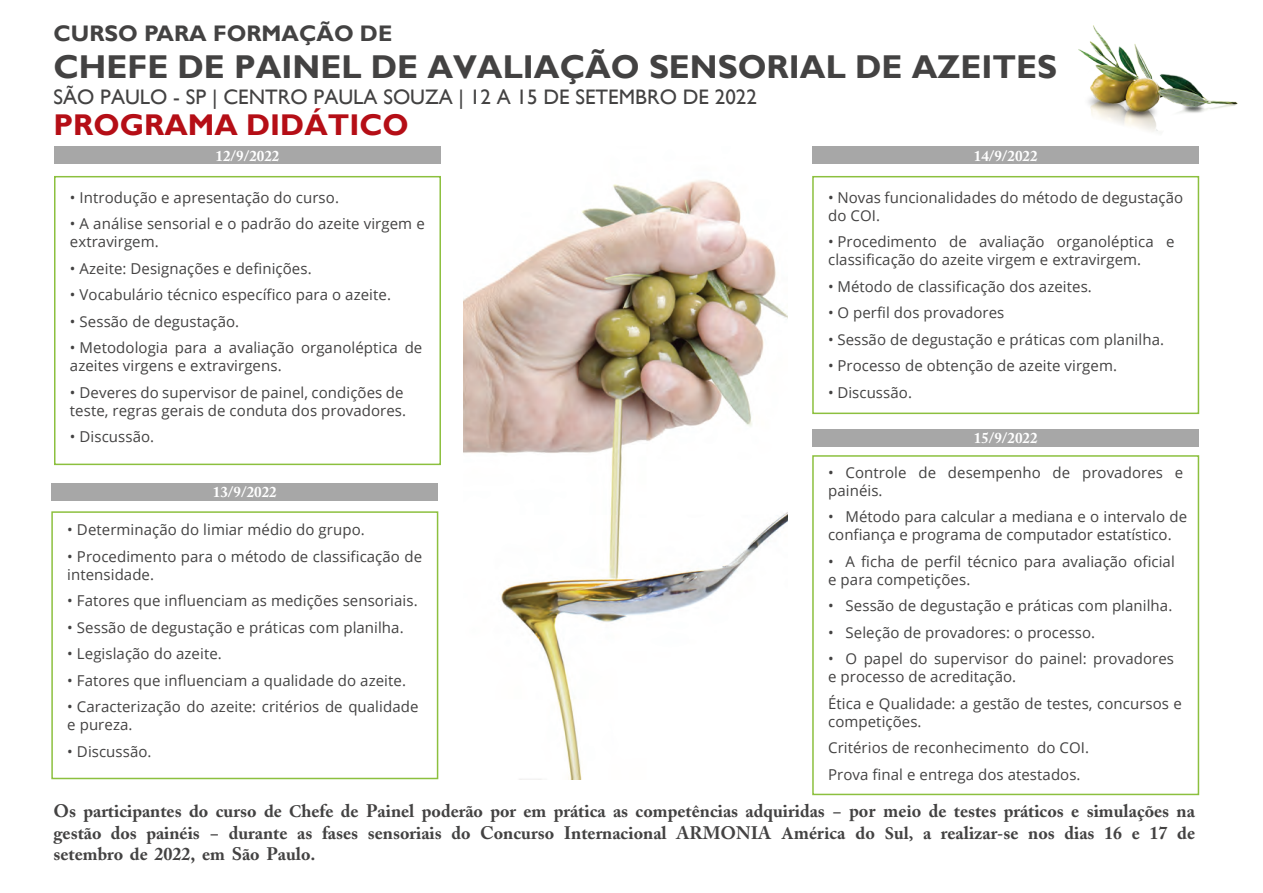
<style>
.page{position:relative;width:1263px;height:893px;background:#fff}
.page>*{position:absolute;margin:0;border:0;box-sizing:border-box;transform-origin:0 0}
.t1{font:700 33px "Gill Sans";color:#434242}
.t2{font:700 30px "Gill Sans";color:#b50e16}
.t3{font:700 22.5px "Gill Sans";color:#434242}
.t4{font:21px "Gill Sans";color:#434242}
.t5{font:700 18px/21.6px "Adobe Caslon";color:#434242;text-align:justify}
.t6{font:15px/18px "Open Sans";letter-spacing:.005em;color:#434242}
.t7{font:700 15px "Adobe Caslon";color:#fff}
.s1{font-family:"Minion Pro"}
</style>
<div class="page">
<div style="left:54px;top:147px;width:387px;height:17px;background:#a7a7a7"></div>
<div style="left:51px;top:483px;width:387px;height:18px;background:#a7a7a7"></div>
<div style="left:812px;top:147px;width:387px;height:17px;background:#a7a7a7"></div>
<div style="left:812px;top:429px;width:387px;height:17px;background:#a7a7a7"></div>
<img style="left:1078px;top:25px;width:160px;height:107px">
<div style="left:54px;top:176px;width:387px;height:289px;border:2px solid #8cc03e"></div>
<div style="left:812px;top:176px;width:387px;height:238px;border:2px solid #8cc03e"></div>
<div style="left:51px;top:511px;width:387px;height:268px;border:2px solid #8cc03e"></div>
<div style="left:812px;top:455px;width:387px;height:340px;border:2px solid #8cc03e"></div>
<img style="left:464px;top:179px;width:323px;height:600px">
<h3 class="t3" style="left:54px;top:20px;width:340px">CURSO PARA FORMAÇÃO DE</h3>
<h1 class="t1" style="left:54px;top:47px;width:1005px">CHEFE DE PAINEL DE AVALIAÇÃO SENSORIAL DE AZEITES</h1>
<h3 class="t4" style="left:54px;top:85px;width:705px">SÃO PAULO - SP | CENTRO PAULA SOUZA | 12 A 15 DE SETEMBRO DE 2022</h3>
<h2 class="t2" style="left:54px;top:106px;width:357px">PROGRAMA DIDÁTICO</h2>
<p class="t7" style="left:216px;top:146px;width:65px">12/9/2022</p>
<p class="t7" style="left:974px;top:146px;width:65px">14/9/2022</p>
<p class="t6" style="left:70px;top:188px;width:271px">• Introdução e apresentação do curso.</p>
<p class="t6" style="left:70px;top:214px;width:356px">• A análise sensorial e o padrão do azeite virgem e extravirgem.</p>
<p class="t6" style="left:70px;top:259px;width:243px">• Azeite: Designações e definições.</p>
<p class="t6" style="left:70px;top:285px;width:323px">• Vocabulário técnico específico para o azeite.</p>
<p class="t6" style="left:70px;top:312px;width:171px">• Sessão de degustação.</p>
<p class="t6" style="left:70px;top:338px;width:354px">• Metodologia para a avaliação organoléptica de azeites virgens e extravirgens.</p>
<p class="t6" style="left:70px;top:383px;width:338px">• Deveres do supervisor de painel, condições de teste, regras gerais de conduta dos provadores.</p>
<p class="t6" style="left:70px;top:427px;width:86px">• Discussão.</p>
<p class="t7" style="left:213px;top:483px;width:65px">13/9/2022</p>
<p class="t6" style="left:67px;top:520px;width:299px">• Determinação do limiar médio do grupo.</p>
<p class="t6" style="left:67px;top:547px;width:356px">• Procedimento para o método de classificação de intensidade.</p>
<p class="t6" style="left:67px;top:591px;width:352px">• Fatores que influenciam as medições sensoriais.</p>
<p class="t6" style="left:67px;top:618px;width:338px">• Sessão de degustação e práticas com planilha.</p>
<p class="t6" style="left:67px;top:644px;width:156px">• Legislação do azeite.</p>
<p class="t6" style="left:67px;top:671px;width:340px">• Fatores que influenciam a qualidade do azeite.</p>
<p class="t6" style="left:67px;top:697px;width:353px">• Caracterização do azeite: critérios de qualidade e pureza.</p>
<p class="t6" style="left:67px;top:742px;width:86px">• Discussão.</p>
<p class="t6" style="left:828px;top:188px;width:357px">• Novas funcionalidades do método de degustação do COI.</p>
<p class="t6" style="left:828px;top:233px;width:348px">• Procedimento de avaliação organoléptica e classificação do azeite virgem e extravirgem.</p>
<p class="t6" style="left:828px;top:277px;width:265px">• Método de classificação dos azeites.</p>
<p class="t6" style="left:828px;top:304px;width:178px">• O perfil dos provadores</p>
<p class="t6" style="left:828px;top:330px;width:337px">• Sessão de degustação e práticas com planilha.</p>
<p class="t6" style="left:828px;top:357px;width:290px">• Processo de obtenção de azeite virgem.</p>
<p class="t6" style="left:828px;top:383px;width:85px">• Discussão.</p>
<p class="t7" style="left:974px;top:429px;width:65px">15/9/2022</p>
<p class="t6" style="left:828px;top:463px;width:357px">• Controle de desempenho de provadores e painéis.</p>
<p class="t6" style="left:828px;top:507px;width:360px">• Método para calcular a mediana e o intervalo de confiança e programa de computador estatístico.</p>
<p class="t6" style="left:828px;top:552px;width:348px">• A ficha de perfil técnico para avaliação oficial e para competições.</p>
<p class="t6" style="left:828px;top:596px;width:346px">• Sessão de degustação e práticas com planilha.</p>
<p class="t6" style="left:828px;top:623px;width:269px">• Seleção de provadores: o processo.</p>
<p class="t6" style="left:828px;top:649px;width:347px">• O papel do supervisor do painel: provadores e processo de acreditação.</p>
<p class="t6" style="left:828px;top:694px;width:355px">Ética e Qualidade: a gestão de testes, concursos e competições.</p>
<p class="t6" style="left:828px;top:734px;width:262px;line-height:26.5px">Critérios de reconhecimento do COI.<br>Prova final e entrega dos atestados.</p>
<p class="t5" style="left:54px;top:800px;width:1143px">Os participantes <span class="s1">d</span>o curso <span class="s1">de C</span>hefe de Painel poderão por em prática as competências adquiridas <span class="s1">– por meio</span> de testes práticos e simulações na gestão dos painéis <span class="s1">–</span> durante as fases sensoriais do Concurso Internacional ARMONIA <span class="s1">América do Sul,</span> a realizar<span class="s1">-</span>se nos dias 16 e 17 <span class="s1">de </span>setembro <span class="s1">de</span> 2022, em São Paulo.</p>
</div>
